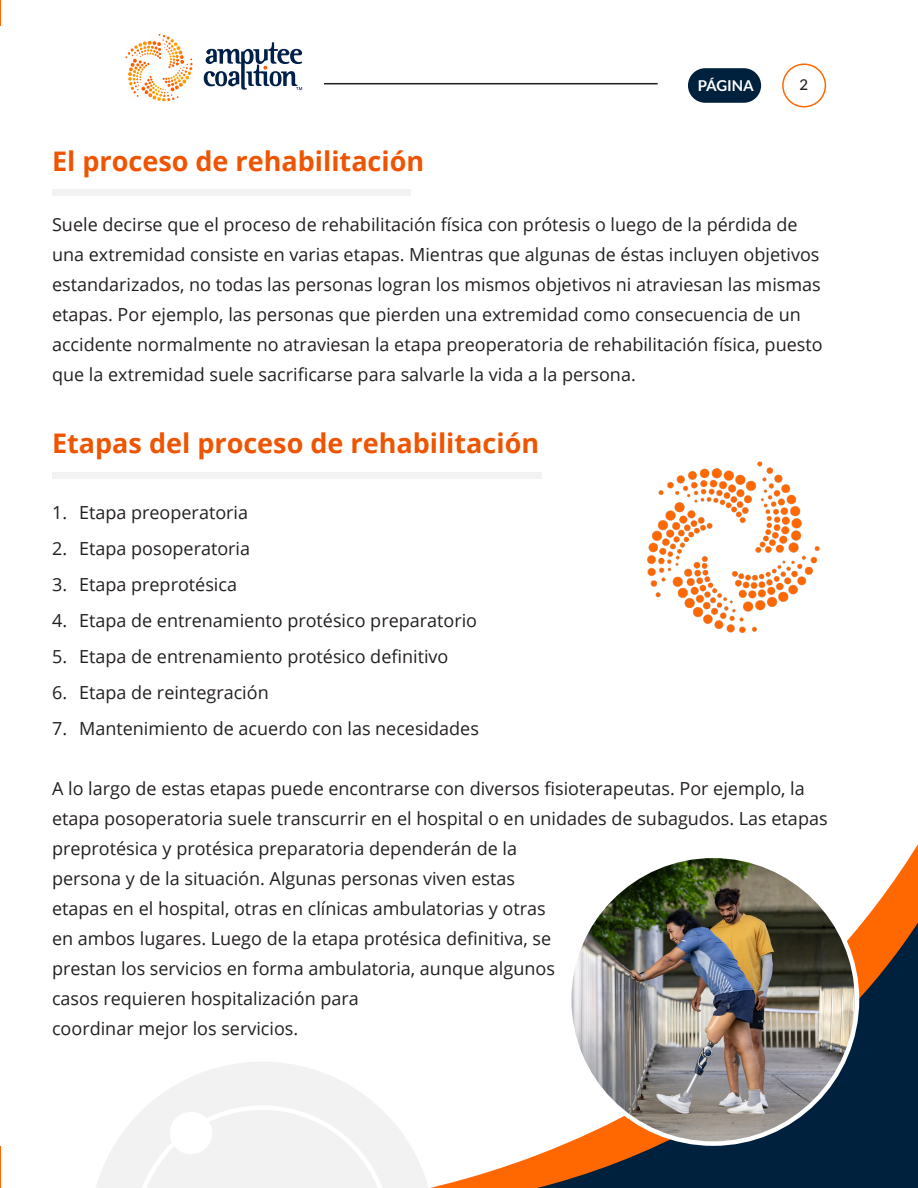
<style>
.page{position:relative;width:918px;height:1188px;background:#fff}
.page>*{position:absolute;margin:0;border:0;box-sizing:border-box;transform-origin:0 0}
.Heading_01{font:700 27px "Open Sans";color:#ef5400}
.t1{font:18px/30px "Open Sans";color:#231f20}
.t2{font:700 15px "Lato";color:#fff}
.t3{font:500 15px "Lato";color:#231f20}
</style>
<div class="page">
<svg style="left:0;top:0;width:1px;height:26px"></svg>
<svg style="left:460px;top:844px;width:458px;height:344px"></svg>
<div style="left:52px;top:189px;width:359px;height:7px;background:#f2f2f2"></div>
<div style="left:52px;top:472px;width:490px;height:6px;background:#f2f2f2"></div>
<svg style="left:96px;top:1062px;width:364px;height:126px"></svg>
<svg style="left:111px;top:1083px;width:302px;height:105px"></svg>
<svg style="left:125px;top:34px;width:68px;height:68px"></svg>
<svg style="left:204px;top:42px;width:98px;height:48px"></svg>
<img style="left:569px;top:856px;width:288px;height:288px;border-radius:144px">
<img style="left:647px;top:461px;width:172px;height:172px">
<hr style="left:0;top:1146px;width:1px;height:42px;background:#ff6700">
<div style="left:688px;top:68px;width:73px;height:35px;background:#00213d;border-radius:17px"></div>
<div style="left:782px;top:63px;width:44px;height:44px;border:2px solid #ff6700;border-radius:50%"></div>
<hr style="left:324px;top:83px;width:334px;height:1px;background:#231f20">
<p class="t2" style="left:698px;top:77px;width:58px">PÁGINA</p>
<p class="t3" style="left:800px;top:74px;width:10px">2</p>
<p class="Heading_01" style="left:52px;top:142px;width:374px">El proceso de rehabilitación</p>
<p class="t1" style="left:52px;top:209px;width:772px">Suele decirse que el proceso de rehabilitación física con prótesis o luego de la pérdida de una extremidad consiste en varias etapas. Mientras que algunas de éstas incluyen objetivos estandarizados, no todas las personas logran los mismos objetivos ni atraviesan las mismas etapas. Por ejemplo, las personas que pierden una extremidad como consecuencia de un accidente normalmente no atraviesan la etapa preoperatoria de rehabilitación física, puesto</p>
<p class="t1" style="left:52px;top:359px;width:585px">que la extremidad suele sacrificarse para salvarle la vida a la persona.</p>
<p class="Heading_01" style="left:52px;top:424px;width:489px">Etapas del proceso de rehabilitación</p>
<p class="t1" style="left:52px;top:497px;width:198px">1. Etapa preoperatoria</p>
<p class="t1" style="left:52px;top:533px;width:200px">2. Etapa posoperatoria</p>
<p class="t1" style="left:52px;top:569px;width:186px">3. Etapa preprotésica</p>
<p class="t1" style="left:52px;top:605px;width:427px">4. Etapa de entrenamiento protésico preparatorio</p>
<p class="t1" style="left:52px;top:641px;width:398px">5. Etapa de entrenamiento protésico definitivo</p>
<p class="t1" style="left:52px;top:677px;width:218px">6. Etapa de reintegración</p>
<p class="t1" style="left:52px;top:713px;width:428px">7. Mantenimiento de acuerdo con las necesidades</p>
<p class="t1" style="left:52px;top:773px;width:777px">A lo largo de estas etapas puede encontrarse con diversos fisioterapeutas. Por ejemplo, la etapa posoperatoria suele transcurrir en el hospital o en unidades de subagudos. Las etapas preprotésica y protésica preparatoria dependerán de la<br>persona y de la situación. Algunas personas viven estas<br>etapas en el hospital, otras en clínicas ambulatorias y otras<br>en ambos lugares. Luego de la etapa protésica definitiva, se<br>prestan los servicios en forma ambulatoria, aunque algunos<br>casos requieren hospitalización para</p>
<p class="t1" style="left:52px;top:1013px;width:248px">coordinar mejor los servicios.</p>
</div>
